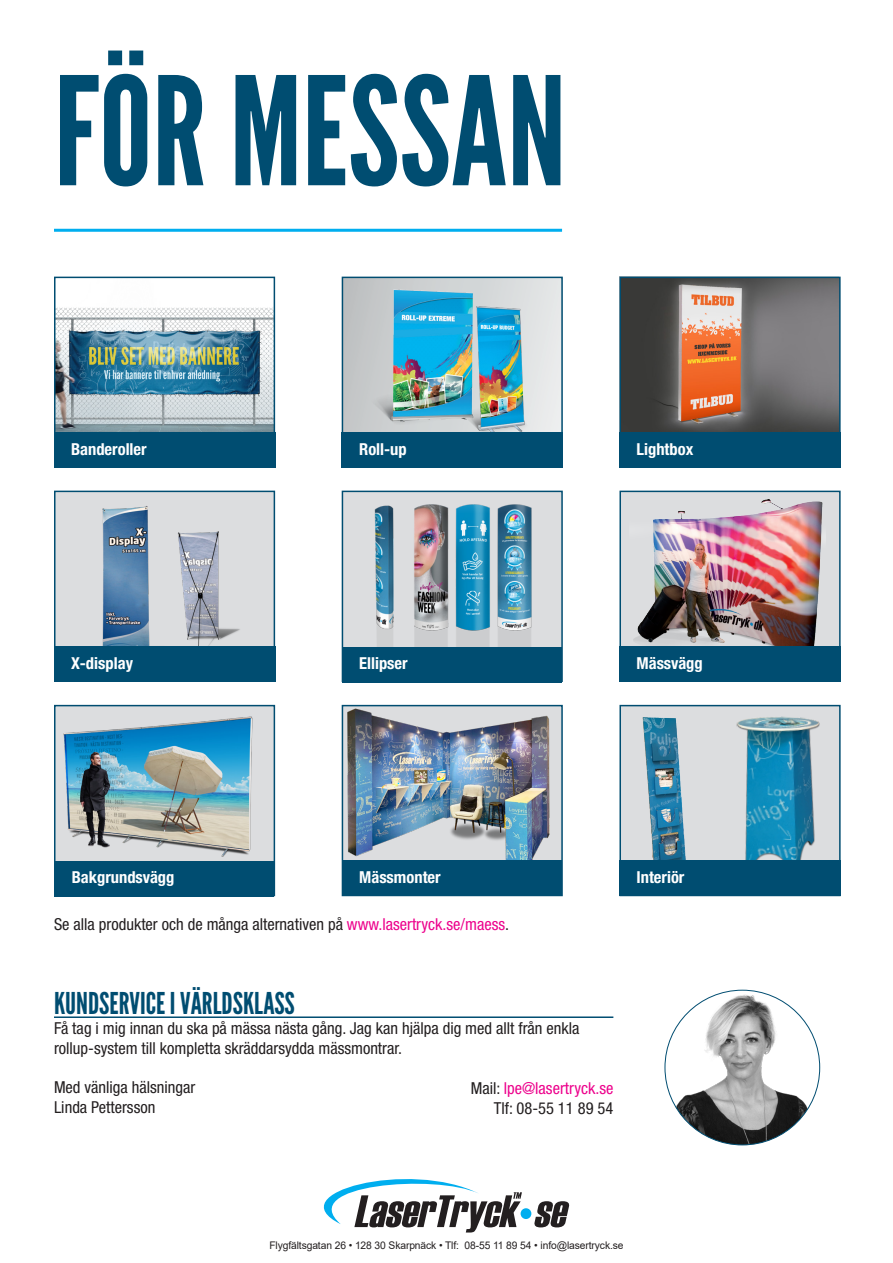
<style>
.page{position:relative;width:893px;height:1263px;background:#fff}
.page>*{position:absolute;margin:0;border:0;box-sizing:border-box;transform-origin:0 0}
.t1{font:150px "League Gothic";color:#004d71}
.t2{font:30px "League Gothic";color:#004d71}
.Brød{font:condensed 16.5px/19.8px "Helvetica Neue LT Std";color:#231f20}
.Brød-2{font:700 condensed 16.5px "Helvetica Neue LT Std";color:#fff}
.Brød-3{font:condensed 16.5px "Helvetica Neue LT Std";color:#ed028c}
.t3{font:10.5px "Arial";letter-spacing:-.01em;color:#231f20}
.s1{color:#ed028c}
.s2{color:#231f20}
</style>
<div class="page">
<svg style="left:534px;top:1201px;width:35px;height:26px"></svg>
<svg style="left:324px;top:1179px;width:198px;height:53px"></svg>
<div style="left:521px;top:1208px;width:10px;height:11px;background:#00aeef;border-radius:50%"></div>
<img style="left:665px;top:990px;width:155px;height:155px;border-radius:77px">
<hr style="left:54px;top:1016px;width:559px;height:2px;background:#004d71">
<img style="left:57px;top:307px;width:215px;height:125px">
<div style="left:54px;top:277px;width:221px;height:191px;border:2px solid #004d71"></div>
<div style="left:342px;top:277px;width:220px;height:190px;background:linear-gradient(to right,#c1c4c5,#e4e7e8)"></div>
<div style="left:342px;top:277px;width:221px;height:191px;border:2px solid #004d71"></div>
<img style="left:354px;top:287px;width:157px;height:137px">
<img style="left:462px;top:307px;width:67px;height:125px">
<img style="left:622px;top:280px;width:216px;height:152px">
<div style="left:619px;top:277px;width:222px;height:191px;border:2px solid #004d71"></div>
<div style="left:54px;top:491px;width:221px;height:191px;background:#dcdddf;border:2px solid #004d71"></div>
<img style="left:182px;top:531px;width:58px;height:115px">
<img style="left:102px;top:506px;width:80px;height:140px">
<img style="left:345px;top:708px;width:215px;height:153px">
<div style="left:342px;top:705px;width:221px;height:191px;border:2px solid #004d71"></div>
<img style="left:345px;top:494px;width:215px;height:153px">
<div style="left:342px;top:491px;width:221px;height:191px;border:2px solid #004d71"></div>
<img style="left:57px;top:708px;width:215px;height:153px">
<div style="left:54px;top:705px;width:221px;height:191px;border:2px solid #004d71"></div>
<div style="left:620px;top:491px;width:220px;height:190px;background:#dcdddf"></div>
<img style="left:633px;top:499px;width:190px;height:147px">
<div style="left:619px;top:491px;width:222px;height:191px;border:2px solid #004d71"></div>
<div style="left:619px;top:705px;width:222px;height:191px;background:#dcdddf;border:2px solid #004d71"></div>
<img style="left:729px;top:716px;width:96px;height:145px">
<img style="left:640px;top:717px;width:49px;height:144px">
<div style="left:54px;top:432px;width:221px;height:36px;background:#004d71"></div>
<div style="left:342px;top:432px;width:221px;height:36px;background:#004d71"></div>
<div style="left:619px;top:432px;width:222px;height:36px;background:#004d71"></div>
<div style="left:54px;top:646px;width:221px;height:36px;background:#004d71"></div>
<div style="left:342px;top:647px;width:220px;height:35px;background:#004d71"></div>
<div style="left:619px;top:646px;width:222px;height:36px;background:#004d71"></div>
<div style="left:54px;top:861px;width:220px;height:35px;background:#004d71"></div>
<div style="left:342px;top:861px;width:220px;height:35px;background:#004d71"></div>
<div style="left:619px;top:861px;width:222px;height:35px;background:#004d71"></div>
<hr style="left:54px;top:229px;width:508px;height:3px;background:#00aeef">
<p class="t1" style="left:54px;top:42px;width:514px">FÖR MESSAN</p>
<p class="Brød-2" style="left:71px;top:439px;width:77px">Banderoller</p>
<p class="Brød-2" style="left:359px;top:439px;width:49px">Roll-up</p>
<p class="Brød-2" style="left:636px;top:439px;width:58px">Lightbox</p>
<p class="Brød-2" style="left:71px;top:653px;width:63px">X-display</p>
<p class="Brød-2" style="left:359px;top:653px;width:50px">Ellipser</p>
<p class="Brød-2" style="left:636px;top:653px;width:68px">Mässvägg</p>
<p class="Brød-2" style="left:359px;top:867px;width:83px">Mässmonter</p>
<p class="Brød-2" style="left:636px;top:867px;width:49px">Interiör</p>
<p class="Brød" style="left:54px;top:914px;width:457px">Se alla produkter och de många alternativen på <span class="s1">www.lasertryck.se/maess</span>.</p>
<p class="Brød-2" style="left:72px;top:867px;width:104px">Bakgrundsvägg</p>
<p class="t2" style="left:54px;top:986px;width:242px">KUNDSERVICE I VÄRLDSKLASS</p>
<p class="Brød" style="left:54px;top:1018px;width:527px">Få tag i mig innan du ska på mässa nästa gång. Jag kan hjälpa dig med allt från enkla rollup-system till kompletta skräddarsydda mässmontrar.</p>
<p class="Brød" style="left:54px;top:1077px;width:143px">Med vänliga hälsningar</p>
<p class="Brød" style="left:54px;top:1097px;width:103px">Linda Pettersson</p>
<p class="Brød-3" style="left:471px;top:1079px;width:144px"><span class="s2">Mail:</span> lpe@lasertryck.se</p>
<p class="Brød" style="left:494px;top:1098px;width:121px">Tlf: 08-55 11 89 54</p>
<p class="t3" style="left:269px;top:1238px;width:356px">Flygfältsgatan 26 • 128 30 Skarpnäck • Tlf: 08-55 11 89 54 • info@lasertryck.se</p>
</div>
